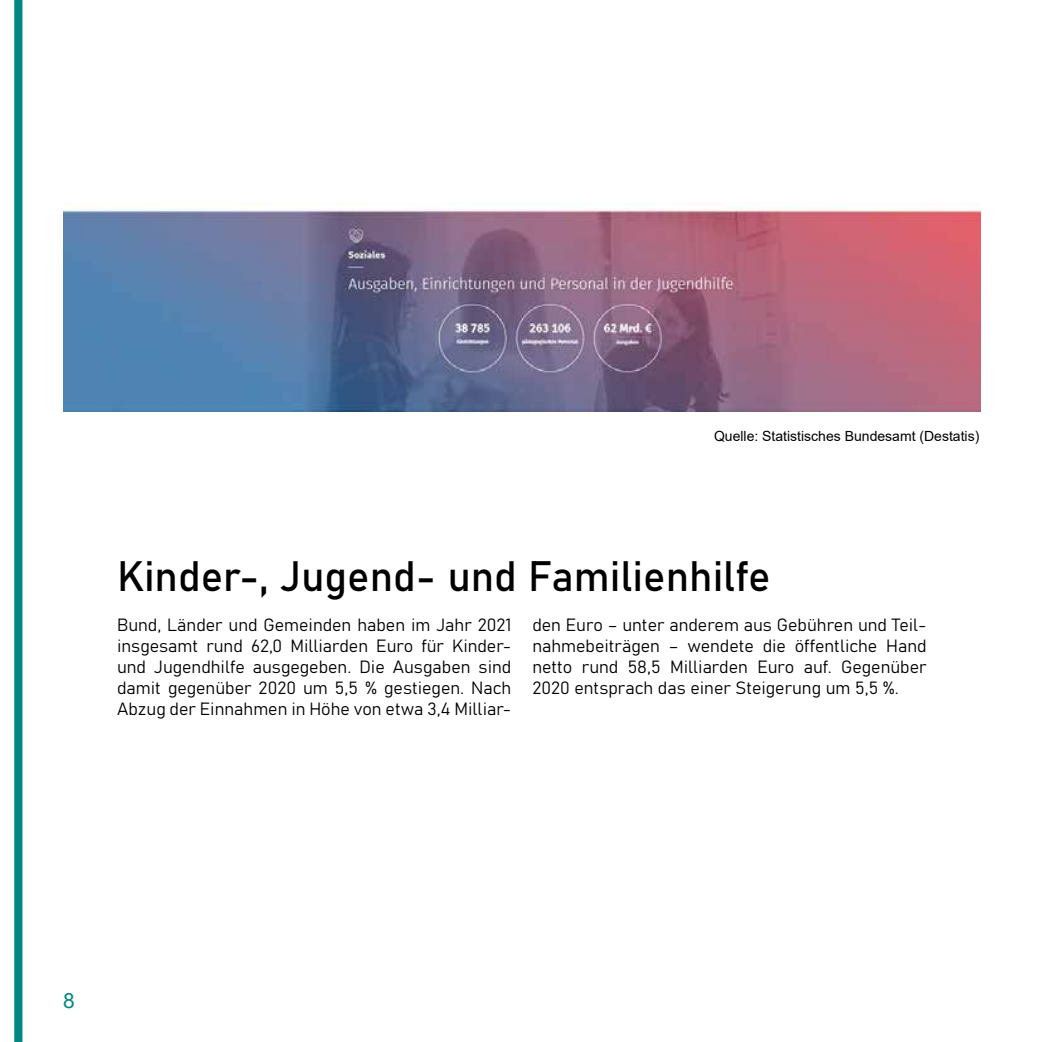
<style>
.page{position:relative;width:1042px;height:1042px;background:#fff}
.page>*{position:absolute;margin:0;border:0;box-sizing:border-box;transform-origin:0 0}
.t1{font:42px "Bahnschrift";color:#000}
.t2{font:21px "Arial";color:#008784}
.t3{font:17.5px/21px "Bahnschrift";color:#000;text-align:justify}
.t4{font:14px "Arial";color:#000}
</style>
<div class="page">
<svg style="left:14px;top:0;width:9px;height:1042px;background:#17918f"></svg>
<img style="left:63px;top:207px;width:917px;height:204px">
<p class="t4" style="left:714px;top:426px;width:267px">Quelle: Statistisches Bundesamt (Destatis)</p>
<h1 class="t1" style="left:117px;top:544px;width:655px">Kinder-, Jugend- und Familienhilfe</h1>
<p class="t3" style="left:117px;top:613px;width:396px">Bund, Länder und Gemeinden haben im Jahr 2021 insgesamt rund 62,0 Milliarden Euro für Kinder&shy;und Jugendhilfe ausgegeben. Die Ausgaben sind damit gegenüber 2020 um 5,5 % gestiegen. Nach Abzug der Einnahmen in Höhe von etwa 3,4 Milliar-</p>
<p class="t3" style="left:532px;top:613px;width:396px">den Euro – unter anderem aus Gebühren und Teil&shy;nahmebeiträgen – wendete die öffentliche Hand netto rund 58,5 Milliarden Euro auf. Gegenüber 2020 entsprach das einer Steigerung um 5,5 %.</p>
<p class="t2" style="left:63px;top:986px;width:13px">8</p>
</div>
